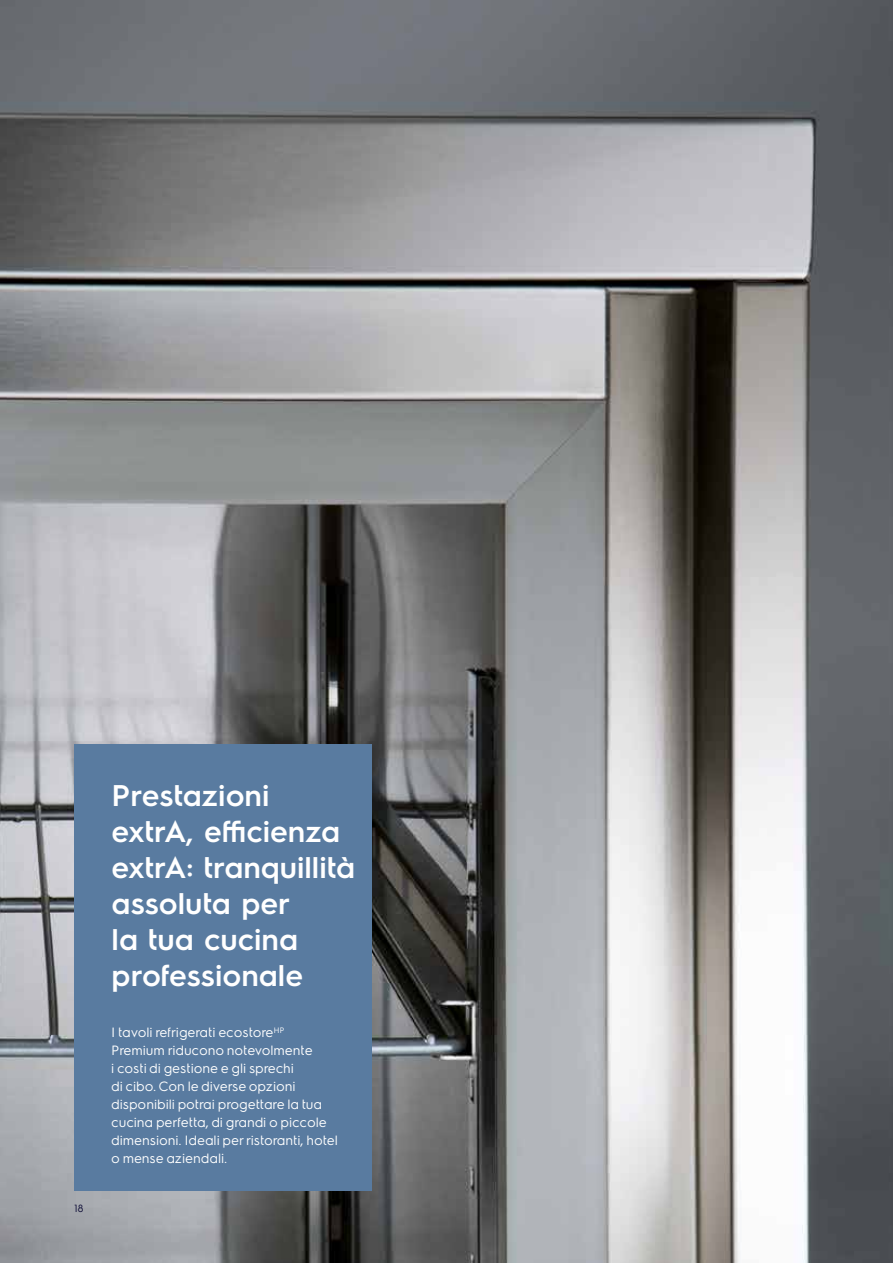
<style>
.page{position:relative;width:893px;height:1263px;background:#fff}
.page>*{position:absolute;margin:0;border:0;box-sizing:border-box;transform-origin:0 0}
.t1{font:600 30px/36px "Electrolux Sans";color:#fff}
.t2{font:13.5px/18px "Electrolux Sans";color:#fff}
.t3{font:10.5px "Electrolux Sans";color:#14133b}
</style>
<div class="page">
<img style="left:0;top:0;width:893px;height:1263px">
<div style="left:74px;top:744px;width:298px;height:447px;background:#597ba0"></div>
<img style="left:892px;top:766px;width:1px;height:497px">
<p class="t3" style="left:74px;top:1201px;width:11px">18</p>
<h1 class="t1" style="left:112px;top:775px;width:245px">Prestazioni extrA, efficienza extrA: tranquillità assoluta per<br>la tua cucina professionale</h1>
<p class="t2" style="left:112px;top:1023px;width:228px">I tavoli refrigerati ecostore<sup>HP<br></sup>Premium riducono notevolmente<br>i costi di gestione e gli sprechi<br>di cibo. Con le diverse opzioni disponibili potrai progettare la tua cucina perfetta, di grandi o piccole dimensioni. Ideali per ristoranti, hotel o mense aziendali.</p>
</div>
